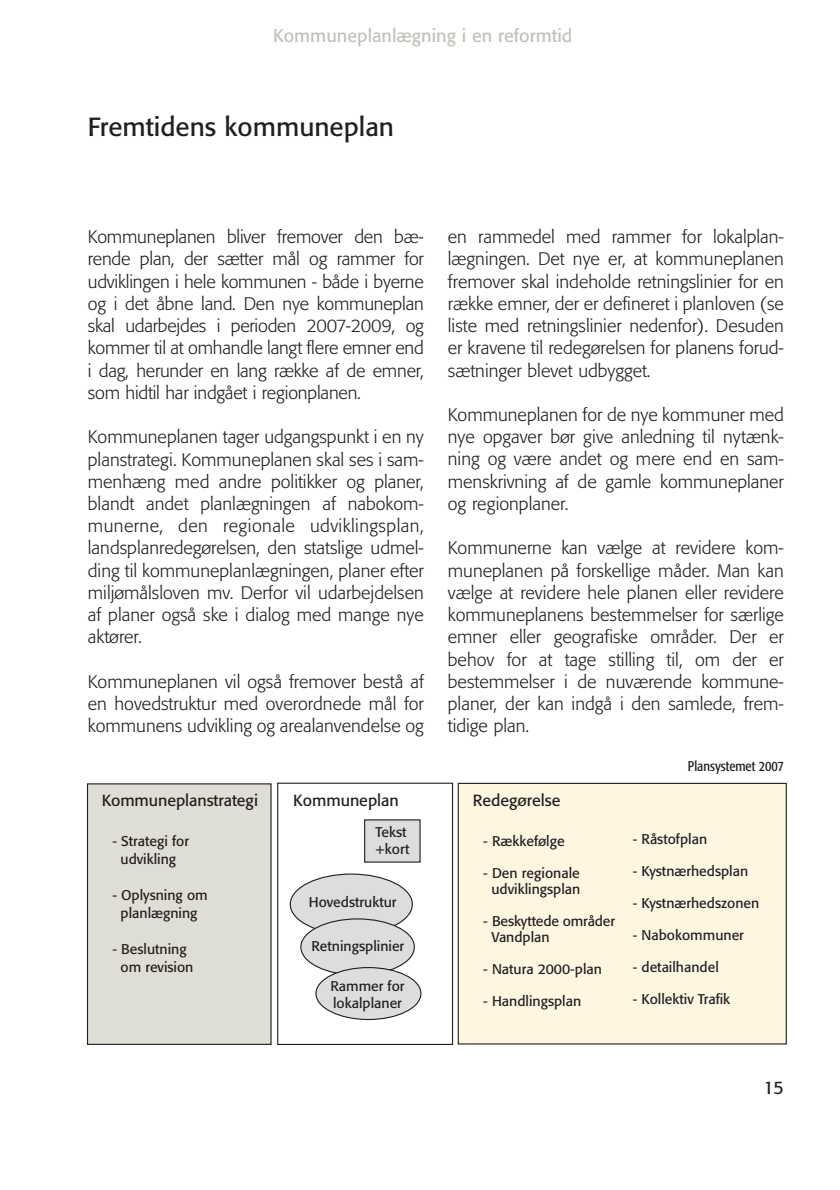
<style>
.page{position:relative;width:840px;height:1190px;background:#fff}
.page>*{position:absolute;margin:0;border:0;box-sizing:border-box;transform-origin:0 0}
.t1{font:26px "Formata";color:#231f20}
.t2{font:300 18px/22.2px "Formata";color:#231f20;text-align:justify}
.t3{font:18px "Formata";color:#c3c1b8}
.t4{font:18px "Formata";color:#231f20}
.t5{font:16px "Formata";color:#231f20}
.t6{font:14px/18px "Formata";color:#231f20;text-align:center}
.t7{font:condensed 14px "Formata";color:#231f20}
</style>
<div class="page">
<div style="left:458px;top:783px;width:329px;height:262px;background:#fef6e1;border:1px solid #231f20"></div>
<div style="left:277px;top:783px;width:176px;height:262px;background:#fff;border:1px solid #231f20"></div>
<div style="left:87px;top:783px;width:185px;height:262px;background:#dfded5;border:1px solid #231f20"></div>
<div style="left:290px;top:874px;width:123px;height:61px;background:#dcdddf;border:1px solid #231f20;border-radius:50%"></div>
<div style="left:300px;top:918px;width:115px;height:58px;background:#dcdddf;border:1px solid #231f20;border-radius:50%"></div>
<div style="left:315px;top:967px;width:106px;height:53px;background:#dcdddf;border:1px solid #231f20;border-radius:50%"></div>
<div style="left:364px;top:819px;width:57px;height:44px;background:#dcdddf"></div>
<p class="t3" style="left:273px;top:27px;width:301px">Kommuneplanlægning i en reformtid</p>
<h1 class="t1" style="left:88px;top:115px;width:308px">Fremtidens kommuneplan</h1>
<p class="t2" style="left:88px;top:227px;width:338px">Kommuneplanen bliver fremover den bæ&shy;rende plan, der sætter mål og rammer for udviklingen i hele kommunen - både i byerne og i det åbne land. Den nye kommuneplan skal udarbejdes i perioden 2007-2009, og kommer til at omhandle langt flere emner end i dag, herunder en lang række af de emner, som hidtil har indgået i regionplanen.</p>
<p class="t2" style="left:88px;top:427px;width:338px">Kommuneplanen tager udgangspunkt i en ny planstrategi. Kommuneplanen skal ses i sam&shy;menhæng med andre politikker og planer, blandt andet planlægningen af nabokom&shy;munerne, den regionale udviklingsplan, landsplanredegørelsen, den statslige udmel&shy;ding til kommuneplanlægningen, planer efter miljømålsloven mv. Derfor vil udarbejdelsen af planer også ske i dialog med mange nye aktører.</p>
<p class="t2" style="left:88px;top:672px;width:338px">Kommuneplanen vil også fremover bestå af en hovedstruktur med overordnede mål for kommunens udvikling og arealanvendelse og</p>
<p class="t2" style="left:448px;top:227px;width:338px">en rammedel med rammer for lokalplan&shy;lægningen. Det nye er, at kommuneplanen fremover skal indeholde retningslinier for en række emner, der er defineret i planloven (se liste med retningslinier nedenfor). Desuden er kravene til redegørelsen for planens forud&shy;sætninger blevet udbygget.</p>
<p class="t2" style="left:448px;top:405px;width:337px">Kommuneplanen for de nye kommuner med nye opgaver bør give anledning til nytænk&shy;ning og være andet og mere end en sam&shy;menskrivning af de gamle kommuneplaner og regionplaner.</p>
<p class="t2" style="left:448px;top:538px;width:338px">Kommunerne kan vælge at revidere kom&shy;muneplanen på forskellige måder. Man kan vælge at revidere hele planen eller revidere kommuneplanens bestemmelser for særlige emner eller geografiske områder. Der er behov for at tage stilling til, om der er bestemmelser i de nuværende kommune&shy;planer, der kan indgå i den samlede, frem&shy;tidige plan.</p>
<p class="t7" style="left:688px;top:761px;width:97px">Plansystemet 2007</p>
<p class="t5" style="left:102px;top:793px;width:158px">Kommuneplanstrategi</p>
<p class="t5" style="left:473px;top:793px;width:89px">Redegørelse</p>
<p class="t6" style="left:112px;top:833px;width:78px">- Strategi for udvikling</p>
<p class="t6" style="left:112px;top:887px;width:97px">- Oplysning om planlægning</p>
<p class="t6" style="left:112px;top:941px;width:83px">- Beslutning om revision</p>
<p class="t5" style="left:293px;top:793px;width:107px">Kommuneplan</p>
<p class="t6" style="left:376px;top:825px;width:35px;line-height:17px;text-align:left">Tekst +kort</p>
<p class="t6" style="left:483px;top:833px;width:83px">- Rækkefølge</p>
<p class="t6" style="left:483px;top:866px;width:99px;line-height:16px">- Den regionale udviklingsplan</p>
<p class="t6" style="left:491px;top:914px;width:125px;line-height:16px;text-align:left;text-indent:-8px">- Beskyttede områder<br>Vandplan</p>
<p class="t6" style="left:483px;top:961px;width:120px">- Natura 2000-plan</p>
<p class="t6" style="left:483px;top:993px;width:99px">- Handlingsplan</p>
<p class="t6" style="left:309px;top:894px;width:89px">Hovedstruktur</p>
<p class="t6" style="left:312px;top:938px;width:94px">Retningsplinier</p>
<p class="t6" style="left:330px;top:979px;width:76px;line-height:17px;text-align:left">Rammer for lokalplaner</p>
<p class="t6" style="left:633px;top:831px;width:76px">- Råstofplan</p>
<p class="t6" style="left:633px;top:863px;width:117px">- Kystnærhedsplan</p>
<p class="t6" style="left:633px;top:895px;width:128px">- Kystnærhedszonen</p>
<p class="t6" style="left:633px;top:927px;width:113px">- Nabokommuner</p>
<p class="t6" style="left:633px;top:959px;width:88px">- detailhandel</p>
<p class="t6" style="left:633px;top:991px;width:99px">- Kollektiv Trafik</p>
<p class="t4" style="left:764px;top:1079px;width:22px">15</p>
</div>
